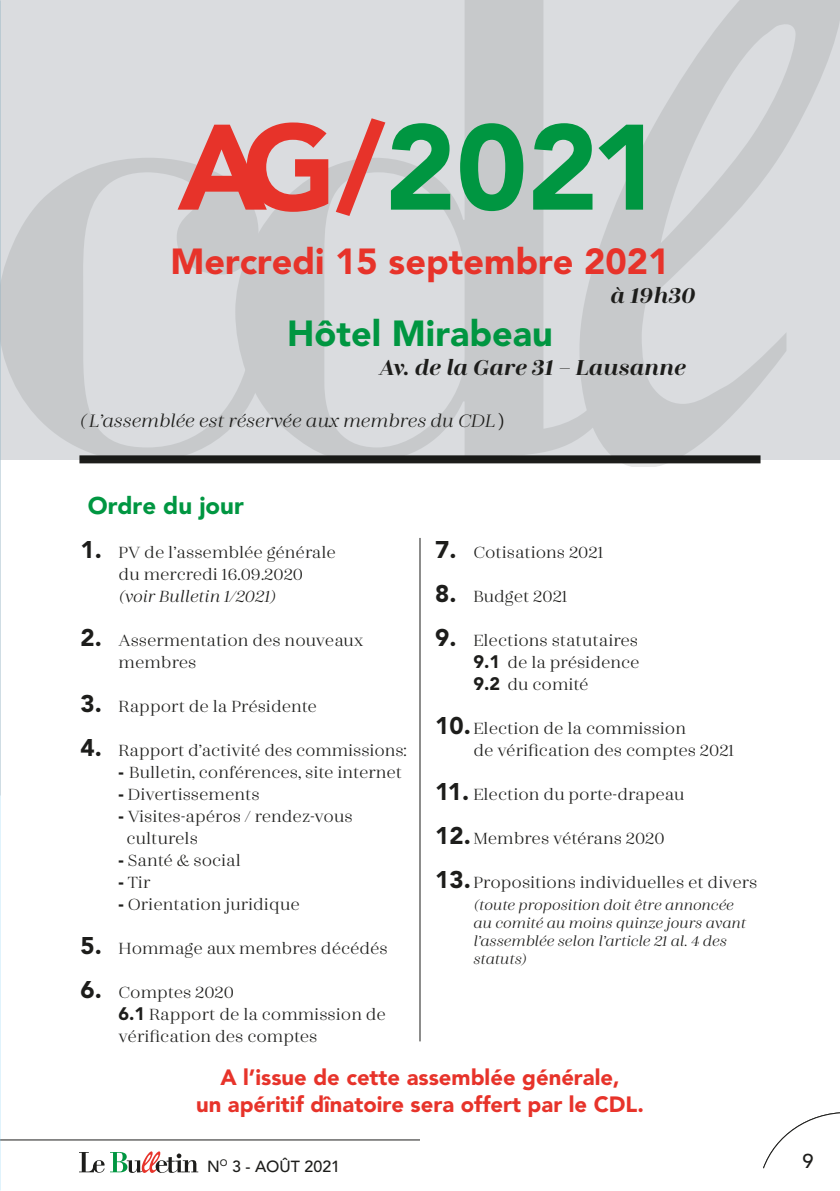
<style>
.page{position:relative;width:840px;height:1191px;background:#fff}
.page>*{position:absolute;margin:0;border:0;box-sizing:border-box;transform-origin:0 0}
.t1{font:900 120px "Avenir";letter-spacing:-.03em;color:#009641}
.t2{font:900 36px "Avenir";color:#e7332a}
.t3{font:900 36px "Avenir";color:#009641}
.t4{font:italic 700 24px "Zahrah";color:#1d1d1b}
.t5{font:900 24px "Avenir";color:#009641}
.t6{font:900 22px/26.4px "Avenir";color:#e7332a;text-align:center}
.t7{font:italic 20px "Zahrah";color:#1d1d1b}
.t8{font:500 20px "Avenir";color:#1d1d1b}
.t9{font:18px/22px "Zahrah";color:#1d1d1b}
.t10{font:italic 18px "Zahrah";color:#1d1d1b}
.t11{font:italic 16px/18px "Zahrah";color:#1d1d1b}
.t12{font:500 16px "Avenir";color:#1d1d1b}
.s1{color:#e7332a}
.s2{font-family:"Minion Pro";font-style:normal}
.s3{font-family:"Avenir";font-weight:900;font-size:24px}
.s4{font-family:"Avenir";font-weight:900}
</style>
<div class="page">
<svg style="left:79px;top:1151px;width:119px;height:22px"></svg>
<hr style="left:0;top:1139px;width:420px;height:1px;background:#1d1d1b">
<svg style="left:763px;top:1112px;width:76px;height:57px"></svg>
<div style="left:79px;top:455px;width:681px;height:8px;background:#1d1d1b"></div>
<hr style="left:419px;top:538px;width:1px;height:503px;background:#1d1d1b">
<div style="left:0;top:0;width:839px;height:459px;background:linear-gradient(to right,#d4d6d8,#d2d4d6)"></div>
<h1 class="t1" style="left:177px;top:95px;width:486px"><span class="s1">AG/</span>2021</h1>
<h2 class="t2" style="left:170px;top:239px;width:500px">Mercredi 15 septembre 2021</h2>
<h3 class="t4" style="left:610px;top:281px;width:86px">à 19h30</h3>
<h2 class="t3" style="left:287px;top:311px;width:267px">Hôtel Mirabeau</h2>
<h3 class="t4" style="left:379px;top:353px;width:308px">Av. de la Gare 31 – Lausanne</h3>
<p class="t7" style="left:79px;top:410px;width:426px">(L’assemblée est réservée aux membres du CDL<span class="s2">)</span></p>
<h3 class="t5" style="left:88px;top:491px;width:157px">Ordre du jour</h3>
<p class="t9" style="left:81px;top:541px;width:257px;text-align:center"><span class="s3">1.</span> PV de l’assemblée générale du mercredi 16.09.2020</p>
<p class="t10" style="left:119px;top:586px;width:159px">(voir Bulletin 1/2021)</p>
<p class="t9" style="left:119px;top:629px;width:246px;text-indent:-38px"><span class="s3">2.</span> Assermentation des nouveaux membres</p>
<p class="t9" style="left:81px;top:695px;width:238px"><span class="s3">3.</span> Rapport de la Présidente</p>
<p class="t9" style="left:81px;top:739px;width:327px"><span class="s3">4.</span> Rapport d’activité des commissions:</p>
<p class="t9" style="left:119px;top:761px;width:285px"><span class="s4">-</span> Bulletin, conférences, site internet</p>
<p class="t9" style="left:119px;top:783px;width:142px"><span class="s4">-</span> Divertissements</p>
<p class="t9" style="left:126px;top:805px;width:227px;text-indent:-8px"><span class="s4">-</span> Visites-apéros / rendez-vous culturels</p>
<p class="t9" style="left:119px;top:849px;width:124px"><span class="s4">-</span> Santé &amp; social</p>
<p class="t9" style="left:119px;top:871px;width:33px"><span class="s4">-</span> Tir</p>
<p class="t9" style="left:119px;top:893px;width:182px"><span class="s4">-</span> Orientation juridique</p>
<p class="t9" style="left:81px;top:937px;width:308px"><span class="s3">5.</span> Hommage aux membres décédés</p>
<p class="t9" style="left:119px;top:981px;width:269px;text-indent:-38px"><span class="s3">6.</span> Comptes 2020<br><span class="s4">6.1</span> Rapport de la commission de vérification des comptes</p>
<p class="t9" style="left:435px;top:541px;width:169px"><span class="s3">7.</span> Cotisations 2021</p>
<p class="t9" style="left:435px;top:585px;width:133px"><span class="s3">8.</span> Budget 2021</p>
<p class="t9" style="left:473px;top:629px;width:168px;text-align:justify;text-indent:-38px"><span class="s3">9.</span> Elections statutaires <span class="s4">9.1</span> de la présidence <span class="s4">9.2</span> du comité</p>
<p class="t9" style="left:473px;top:717px;width:262px;text-indent:-38px"><span class="s3">10.</span>Election de la commission<br>de vérification des comptes 2021</p>
<p class="t9" style="left:435px;top:783px;width:250px"><span class="s3">11.</span> Election du porte-drapeau</p>
<p class="t9" style="left:435px;top:827px;width:231px"><span class="s3">12.</span> Membres vétérans 2020</p>
<p class="t9" style="left:435px;top:871px;width:323px"><span class="s3">13.</span> Propositions individuelles et divers</p>
<p class="t11" style="left:473px;top:896px;width:274px">(toute proposition doit être annoncée au comité au moins quinze jours avant l’assemblée selon l’article 21 al. 4 des statuts)</p>
<p class="t6" style="left:196px;top:1064px;width:449px">A l’issue de cette assemblée générale,<br>un apéritif dînatoire sera offert par le CDL.</p>
<p class="t12" style="left:207px;top:1156px;width:134px">N<sup>O</sup> 3 - AOÛT 2021</p>
<p class="t8" style="left:802px;top:1149px;width:13px">9</p>
</div>
